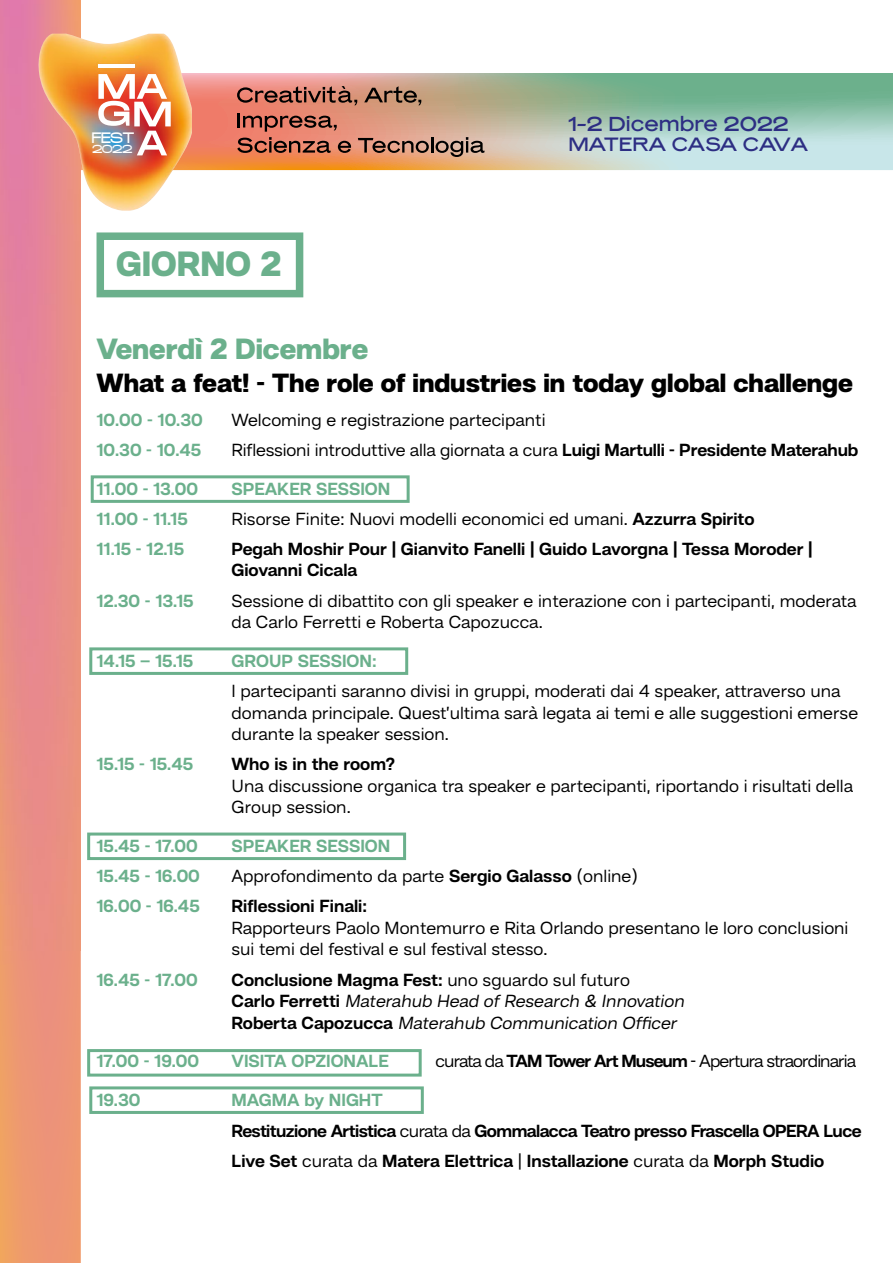
<style>
.page{position:relative;width:893px;height:1263px;background:#fff}
.page>*{position:absolute;margin:0;border:0;box-sizing:border-box;transform-origin:0 0}
.t1{font:900 36px "Hando Trial";color:#6bb08c}
.t2{font:900 30px "Hando Trial";color:#6bb08c}
.t3{font:900 27px "Hando Trial";color:#000}
.t4{font:20.25px "Mars Extended";color:#2d2e83}
.t5{font:19.2px "Mars Extended";color:#2d2e83}
.t6{font:18px/21.6px "Hando Trial";color:#000}
.t7{font:700 18px "Hando Trial";color:#6bb08c}
.t8{font:700 18px/30.6px "Hando Trial";letter-spacing:-.03em;color:#000}
.t9{font:italic 18px/21.6px "Hando Trial";color:#000}
.t10{font:700 18px/21.6px "Hando Trial";color:#000}
.t11{font:18px "Hando Trial";letter-spacing:-.05em;color:#000}
.t12{font:300 13.05px "Media Sans Extended";color:#fff}
.t13{font:300 10.05px "Media Sans Extended";color:#fff}
.s1{font-weight:700}
.s2{font-weight:700;font-style:normal}
.s3{font-style:normal}
.s4{color:#6bb08c}
.s5{font-weight:400}
</style>
<div class="page">
<svg style="left:192px;top:73px;width:701px;height:97px;background:#b7b8a0"></svg>
<img style="left:0;top:950px;width:81px;height:313px">
<img style="left:0;top:0;width:81px;height:950px">
<img style="left:38px;top:34px;width:154px;height:177px">
<img style="left:99px;top:65px;width:36px;height:3px">
<img style="left:98px;top:74px;width:73px;height:81px">
<svg style="left:364px;top:86px;width:57px;height:19px"></svg>
<svg style="left:237px;top:113px;width:114px;height:40px;background:#b16554"></svg>
<svg style="left:358px;top:137px;width:126px;height:20px;background:#a57b68"></svg>
<svg style="left:237px;top:86px;width:120px;height:19px;background:#a66556"></svg>
<div style="left:97px;top:232px;width:206px;height:65px;border:8px solid #6bb08c"></div>
<div style="left:91px;top:475px;width:319px;height:28px;border:3px solid #6bb08c"></div>
<div style="left:89px;top:647px;width:319px;height:28px;border:3px solid #6bb08c"></div>
<div style="left:87px;top:832px;width:319px;height:28px;border:3px solid #6bb08c"></div>
<div style="left:87px;top:1049px;width:335px;height:27px;border:3px solid #6bb08c"></div>
<div style="left:89px;top:1086px;width:335px;height:28px;border:3px solid #6bb08c"></div>
<p class="t12" style="left:92px;top:130px;width:43px">FEST</p>
<p class="t13" style="left:93px;top:143px;width:41px">2022</p>
<h1 class="t1" style="left:116px;top:242px;width:167px">GIORNO 2</h1>
<p class="t4" style="left:568px;top:110px;width:222px">1-2 Dicembre 2022</p>
<p class="t5" style="left:568px;top:131px;width:241px">MATERA CASA CAVA</p>
<h2 class="t2" style="left:97px;top:330px;width:273px">Venerdì 2 Dicembre</h2>
<h3 class="t3" style="left:97px;top:366px;width:758px">What a feat! - The role of industries in today global challenge</h3>
<p class="t7" style="left:97px;top:409px;width:108px">10.00 - 10.30</p>
<p class="t6" style="left:232px;top:409px;width:315px">Welcoming e registrazione partecipanti</p>
<p class="t7" style="left:97px;top:439px;width:106px">10.30 - 10.45</p>
<p class="t6" style="left:232px;top:439px;width:628px">Riflessioni introduttive alla giornata a cura <span class="s1">Luigi Martulli - Presidente Materahub</span></p>
<p class="t7" style="left:97px;top:477px;width:103px">11.00 - 13.00</p>
<p class="t7" style="left:232px;top:477px;width:160px">SPEAKER SESSION</p>
<p class="t7" style="left:97px;top:508px;width:93px">11.00 - 11.15</p>
<p class="t6" style="left:232px;top:507px;width:525px">Risorse Finite: Nuovi modelli economici ed umani. <span class="s1">Azzurra Spirito</span></p>
<p class="t7" style="left:97px;top:538px;width:89px">11.15 - 12.15</p>
<p class="t10" style="left:232px;top:537px;width:583px">Pegah Moshir Pour | Gianvito Fanelli | Guido Lavorgna | Tessa Moroder |<br>Giovanni Cicala</p>
<p class="t7" style="left:97px;top:589px;width:99px">12.30 - 13.15</p>
<p class="t6" style="left:232px;top:589px;width:626px">Sessione di dibattito con gli speaker e interazione con i partecipanti, moderata da Carlo Ferretti e Roberta Capozucca.</p>
<p class="t7" style="left:97px;top:650px;width:98px">14.15 – 15.15</p>
<p class="t7" style="left:232px;top:650px;width:147px">GROUP SESSION:</p>
<p class="t6" style="left:232px;top:679px;width:628px">I partecipanti saranno divisi in gruppi, moderati dai 4 speaker, attraverso una domanda principale. Quest’ultima sarà legata ai temi e alle suggestioni emerse durante la speaker session.</p>
<p class="t7" style="left:97px;top:753px;width:98px">15.15 - 15.45</p>
<p class="t10" style="left:232px;top:753px;width:165px">Who is in the room?</p>
<p class="t6" style="left:232px;top:774px;width:623px">Una discussione organica tra speaker e partecipanti, riportando i risultati della<br>Group session.</p>
<p class="t7" style="left:97px;top:835px;width:103px">15.45 - 17.00</p>
<p class="t7" style="left:232px;top:835px;width:160px">SPEAKER SESSION</p>
<p class="t7" style="left:97px;top:865px;width:105px">15.45 - 16.00</p>
<p class="t6" style="left:232px;top:865px;width:408px">Approfondimento da parte <span class="s1">Sergio Galasso</span> (online)</p>
<p class="t7" style="left:97px;top:895px;width:105px">16.00 - 16.45</p>
<p class="t10" style="left:232px;top:895px;width:137px">Riflessioni Finali:</p>
<p class="t6" style="left:232px;top:916px;width:618px">Rapporteurs Paolo Montemurro e Rita Orlando presentano le loro conclusioni sui temi del festival e sul festival stesso.</p>
<p class="t7" style="left:97px;top:968px;width:103px">16.45 - 17.00</p>
<p class="t9" style="left:232px;top:968px;width:454px"><span class="s2">Conclusione Magma Fest:</span> <span class="s3">uno sguardo sul futuro<br></span><span class="s2">Carlo Ferretti</span> Materahub Head of Research &amp; Innovation<br><span class="s2">Roberta Capozucca</span> Materahub Communication Officer</p>
<p class="t7" style="left:97px;top:1050px;width:104px">17.00 - 19.00</p>
<p class="t7" style="left:232px;top:1050px;width:159px">VISITA OPZIONALE</p>
<p class="t11" style="left:436px;top:1050px;width:422px">curata da <span class="s1">TAM Tower Art Museum</span> - Apertura straordinaria</p>
<p class="t7" style="left:97px;top:1089px;width:45px">19.30</p>
<p class="t8" style="left:232px;top:1084px;width:631px"><span class="s4">MAGMA by NIGHT<br></span>Restituzione Artistica <span class="s5">curata da</span> Gommalacca Teatro presso Frascella OPERA Luce<br>Live Set <span class="s5">curata da</span> Matera Elettrica <span class="s5">|</span> Installazione <span class="s5">curata da</span> Morph Studio</p>
</div>
